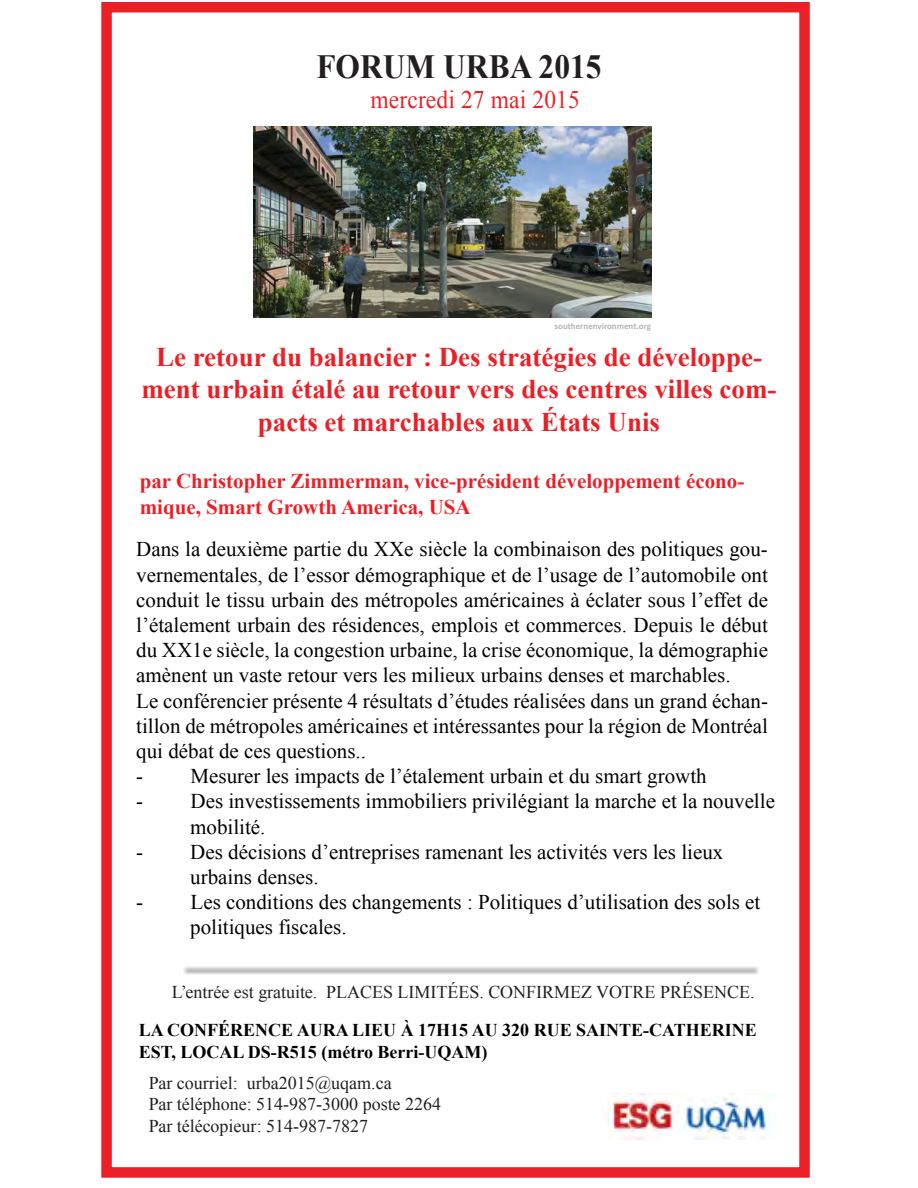
<style>
.page{position:relative;width:918px;height:1188px;background:#fff}
.page>*{position:absolute;margin:0;border:0;box-sizing:border-box;transform-origin:0 0}
.t1{font:700 33.75px "Times New Roman";color:#231f20;scale:.93 1}
.t2{font:700 27px/32.4px "Times New Roman";color:#eb2027;text-align:center}
.t3{font:25.2px "Times New Roman";letter-spacing:.005em;color:#ea2229;scale:.93 1}
.t4{font:21px/25.2px "Times New Roman";color:#000}
.t5{font:700 21px/25.2px "Times New Roman";color:#eb2027}
.t6{font:18px/21.6px "Times New Roman";color:#231f20}
.t7{font:700 18px/21.6px "Times New Roman";color:#000}
.t8{font:700 9px "Calibri";color:#b3b5b8}
</style>
<div class="page">
<img style="left:184px;top:966px;width:575px;height:9px">
<div style="left:101px;top:2px;width:709px;height:1176px;border:10px solid #eb2027"></div>
<img style="left:608px;top:1094px;width:167px;height:46px">
<img style="left:253px;top:126px;width:398px;height:192px">
<h1 class="t1" style="left:316px;top:43px;width:308px">FORUM URBA 2015</h1>
<p class="t3" style="left:370px;top:83px;width:227px">mercredi 27 mai 2015</p>
<p class="t8" style="left:555px;top:320px;width:98px">southernenvironment.org</p>
<p class="t2" style="left:141px;top:340px;width:637px">Le retour du balancier : Des stratégies de développe&shy;ment urbain étalé au retour vers des centres villes com&shy;pacts et marchables aux États Unis</p>
<p class="t5" style="left:140px;top:468px;width:606px">par Christopher Zimmerman, vice-président développement écono&shy;mique, Smart Growth America, USA</p>
<p class="t4" style="left:136px;top:536px;width:633px">Dans la deuxième partie du XXe siècle la combinaison des politiques gou&shy;vernementales, de l’essor démographique et de l’usage de l’automobile ont conduit le tissu urbain des métropoles américaines à éclater sous l’effet de l’étalement urbain des résidences, emplois et commerces. Depuis le début du XX1e siècle, la congestion urbaine, la crise économique, la démographie amènent un vaste retour vers les milieux urbains denses et marchables.<br>Le conférencier présente 4 résultats d’études réalisées dans un grand échan&shy;tillon de métropoles américaines et intéressantes pour la région de Montréal qui débat de ces questions..</p>
<p class="t4" style="left:136px;top:763px;width:572px">- Mesurer les impacts de l’étalement urbain et du smart growth</p>
<p class="t4" style="left:190px;top:788px;width:586px;text-indent:-54px">- Des investissements immobiliers privilégiant la marche et la nouvelle mobilité.</p>
<p class="t4" style="left:190px;top:839px;width:535px;text-indent:-54px">- Des décisions d’entreprises ramenant les activités vers les lieux urbains denses.</p>
<p class="t4" style="left:190px;top:889px;width:572px;text-indent:-54px">- Les conditions des changements : Politiques d’utilisation des sols et politiques fiscales.</p>
<p class="t6" style="left:172px;top:981px;width:584px">L’entrée est gratuite. PLACES LIMITÉES. CONFIRMEZ VOTRE PRÉSENCE.</p>
<p class="t7" style="left:139px;top:1019px;width:620px">LA CONFÉRENCE AURA LIEU À 17H15 AU 320 RUE SAINTE-CATHERINE<br>EST, LOCAL DS-R515 (métro Berri-UQAM)</p>
<p class="t6" style="left:149px;top:1072px;width:294px">Par courriel: urba2015@uqam.ca<br>Par téléphone: 514-987-3000 poste 2264<br>Par télécopieur: 514-987-7827</p>
</div>
